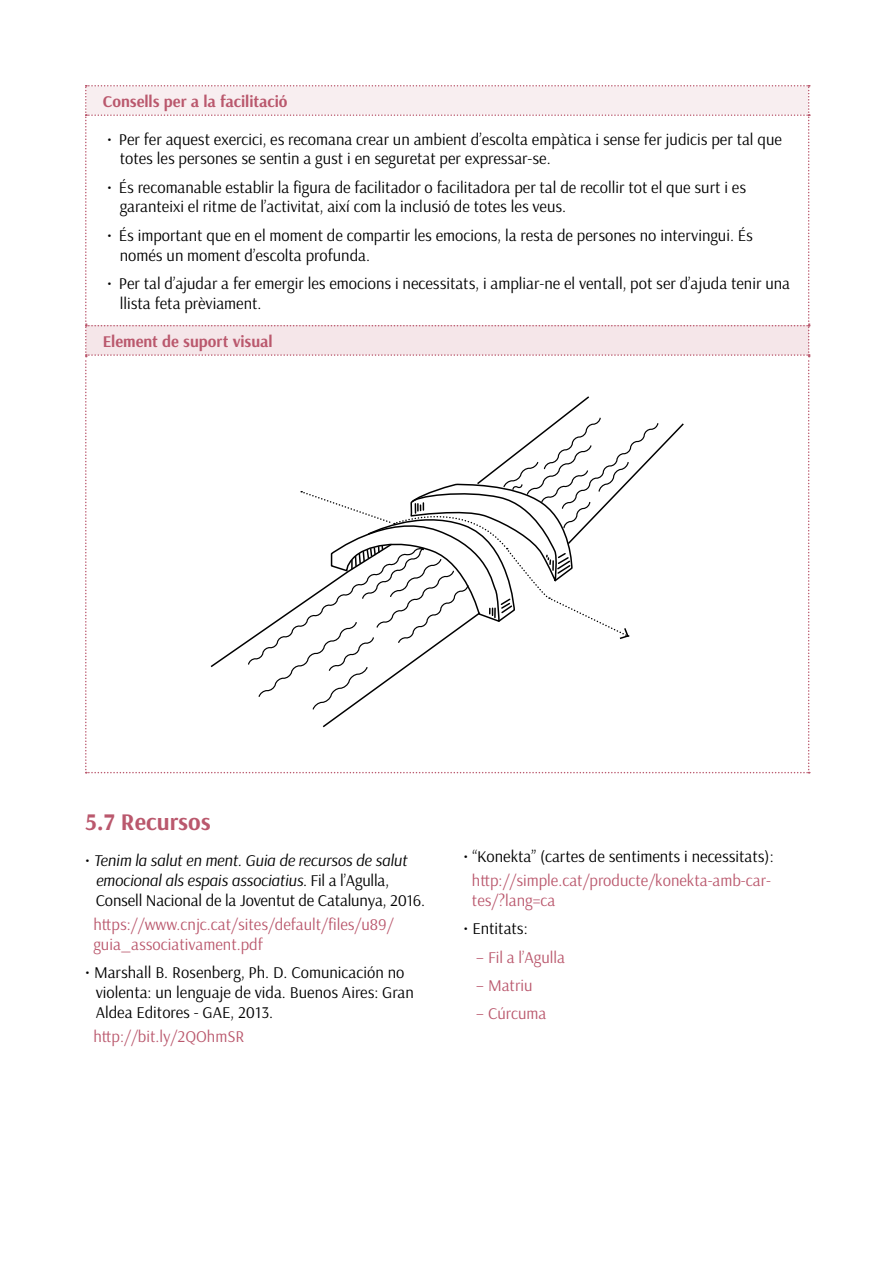
<style>
.page{position:relative;width:893px;height:1263px;background:#fff}
.page>*{position:absolute;margin:0;border:0;box-sizing:border-box;transform-origin:0 0}
.t1{font:700 24px "Arsenal";color:#ba586d}
.t2{font:16.5px/19.8px "Arsenal";color:#000}
.t3{font:16.5px/19.8px "Arsenal";color:#ba586d}
.t4{font:italic 16.5px/19.8px "Arsenal";letter-spacing:-.01em;color:#000}
.t5{font:700 16.5px "Arsenal";letter-spacing:-.005em;color:#ba586d}
.s1{font-style:normal}
</style>
<div class="page">
<svg style="left:85px;top:85px;width:725px;height:688px"></svg>
<p class="t5" style="left:103px;top:91px;width:186px">Consells per a la facilitació</p>
<p class="t2" style="left:120px;top:129px;width:664px;text-indent:-13px">• Per fer aquest exercici, es recomana crear un ambient d’escolta empàtica i sense fer judicis per tal que totes les persones se sentin a gust i en seguretat per expressar-se.</p>
<p class="t2" style="left:120px;top:177px;width:628px;text-indent:-13px">• És recomanable establir la figura de facilitador o facilitadora per tal de recollir tot el que surt i es garanteixi el ritme de l’activitat, així com la inclusió de totes les veus.</p>
<p class="t2" style="left:120px;top:225px;width:635px;text-indent:-13px">• És important que en el moment de compartir les emocions, la resta de persones no intervingui. És només un moment d’escolta profunda.</p>
<p class="t2" style="left:120px;top:274px;width:672px;text-indent:-13px">• Per tal d’ajudar a fer emergir les emocions i necessitats, i ampliar-ne el ventall, pot ser d’ajuda tenir una llista feta prèviament.</p>
<p class="t5" style="left:103px;top:331px;width:171px">Element de suport visual</p>
<h1 class="t1" style="left:85px;top:807px;width:127px">5.7 Recursos</h1>
<p class="t4" style="left:96px;top:851px;width:331px;text-indent:-11px"><span class="s1">•</span> Tenim la salut en ment. Guia de recursos de salut emocional als espais associatius<span class="s1">. Fil a l’Agulla,<br>Consell Nacional de la Joventut de Catalunya, 2016.</span></p>
<p class="t3" style="left:94px;top:915px;width:302px">https://www.cnjc.cat/sites/default/files/u89/ guia_associativament.pdf</p>
<p class="t2" style="left:96px;top:963px;width:320px;text-indent:-11px">• Marshall B. Rosenberg, Ph. D. Comunicación no violenta: un lenguaje de vida. Buenos Aires: Gran<br>Aldea Editores - GAE, 2013.</p>
<p class="t3" style="left:94px;top:1026px;width:152px">http://bit.ly/2QOhmSR</p>
<p class="t2" style="left:463px;top:847px;width:312px">• “Konekta” (cartes de sentiments i necessitats):</p>
<p class="t3" style="left:472px;top:871px;width:301px">http://simple.cat/producte/konekta-amb-car&shy;tes/?lang=ca</p>
<p class="t2" style="left:463px;top:919px;width:66px">• Entitats:</p>
<p class="t3" style="left:476px;top:947px;width:90px">– Fil a l’Agulla</p>
<p class="t3" style="left:476px;top:976px;width:58px">– Matriu</p>
<p class="t3" style="left:476px;top:1004px;width:72px">– Cúrcuma</p>
</div>
